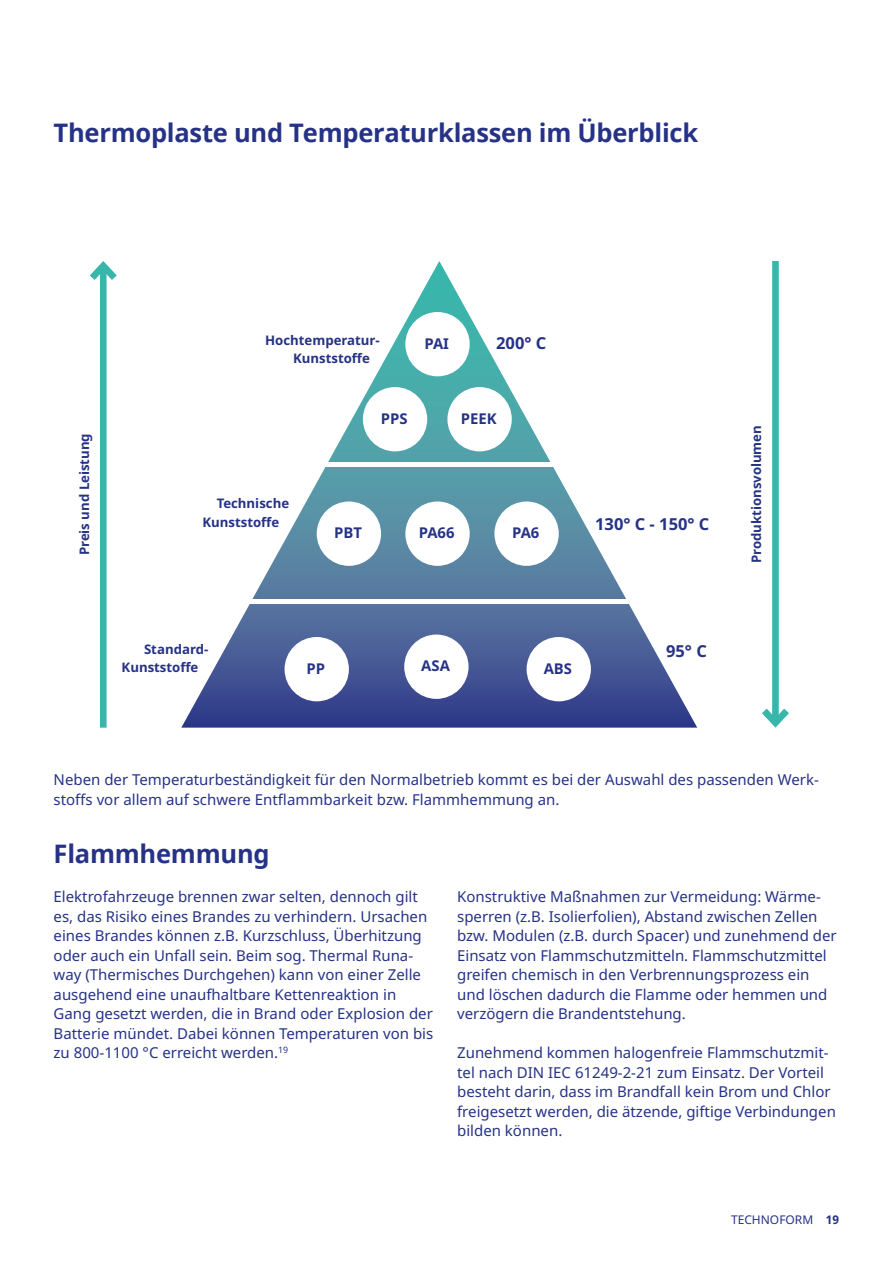
<style>
.page{position:relative;width:893px;height:1263px;background:#fff}
.page>*{position:absolute;margin:0;border:0;box-sizing:border-box;transform-origin:0 0}
.t1{font:700 25.5px "Noto Sans";letter-spacing:-.01em;color:#263286}
.t2{font:700 19.8px "Noto Sans";color:#263286}
.t3{font:700 16.5px "Noto Sans";color:#263286}
.t4{font:15px/19.5px "Noto Sans";color:#263286}
.t5{font:700 14.85px "Noto Sans";color:#263286}
.t6{font:700 13.2px/18.1px "Noto Sans";color:#263286}
.t7{font:12px "Noto Sans";color:#263286}
.s1{font-weight:700}
</style>
<div class="page">
<svg style="left:181px;top:261px;width:516px;height:467px"></svg>
<div style="left:100px;top:266px;width:7px;height:462px;background:#38b6ab"></div>
<svg style="left:89px;top:261px;width:28px;height:26px"></svg>
<div style="left:772px;top:261px;width:7px;height:462px;background:#38b6ab"></div>
<svg style="left:762px;top:701px;width:27px;height:27px"></svg>
<div style="left:310px;top:462px;width:275px;height:5px;background:#fff"></div>
<div style="left:447px;top:387px;width:65px;height:64px;background:#fff;border-radius:50%"></div>
<div style="left:494px;top:501px;width:65px;height:65px;background:#fff;border-radius:50%"></div>
<div style="left:527px;top:637px;width:64px;height:64px;background:#fff;border-radius:50%"></div>
<div style="left:363px;top:387px;width:64px;height:64px;background:#fff;border-radius:50%"></div>
<div style="left:317px;top:501px;width:64px;height:65px;background:#fff;border-radius:50%"></div>
<div style="left:285px;top:637px;width:64px;height:64px;background:#fff;border-radius:50%"></div>
<div style="left:405px;top:312px;width:65px;height:64px;background:#fff;border-radius:50%"></div>
<div style="left:405px;top:501px;width:65px;height:65px;background:#fff;border-radius:50%"></div>
<div style="left:404px;top:634px;width:65px;height:65px;background:#fff;border-radius:50%"></div>
<div style="left:226px;top:599px;width:415px;height:5px;background:#fff"></div>
<h1 class="t1" style="left:54px;top:114px;width:646px">Thermoplaste und Temperaturklassen im Überblick</h1>
<h2 class="t2" style="left:-3px;top:122px;width:245px">emperaturbeständigkeit</h2>
<p class="t6" style="left:293px;top:331px;width:88px;text-indent:-28px">Hochtemperatur-<br>Kunststoffe</p>
<p class="t5" style="left:424px;top:333px;width:26px">PAI</p>
<p class="t3" style="left:496px;top:331px;width:52px">200° C</p>
<p class="t5" style="left:381px;top:408px;width:28px">PPS</p>
<p class="t5" style="left:461px;top:408px;width:37px">PEEK</p>
<p class="t6" style="left:75px;top:555px;width:124px;rotate:-90deg">Preis und Leistung</p>
<p class="t6" style="left:748px;top:563px;width:140px;rotate:-90deg">Produktionsvolumen</p>
<p class="t6" style="left:202px;top:495px;width:88px;text-indent:14px">Technische<br>Kunststoffe</p>
<p class="t3" style="left:595px;top:512px;width:116px">130° C - 150° C</p>
<p class="t5" style="left:419px;top:522px;width:37px">PA66</p>
<p class="t5" style="left:512px;top:522px;width:29px">PA6</p>
<p class="t5" style="left:334px;top:522px;width:29px">PBT</p>
<p class="t6" style="left:122px;top:640px;width:88px;text-indent:22px">Standard-<br>Kunststoffe</p>
<p class="t5" style="left:307px;top:658px;width:20px">PP</p>
<p class="t5" style="left:421px;top:655px;width:30px">ASA</p>
<p class="t5" style="left:544px;top:658px;width:30px">ABS</p>
<p class="t3" style="left:666px;top:639px;width:42px">95° C</p>
<p class="t4" style="left:54px;top:770px;width:767px">Neben der Temperaturbeständigkeit für den Normalbetrieb kommt es bei der Auswahl des passenden Werk&shy;stoffs vor allem auf schwere Entflammbarkeit bzw. Flammhemmung an.</p>
<h1 class="t1" style="left:54px;top:836px;width:218px">Flammhemmung</h1>
<p class="t4" style="left:54px;top:887px;width:381px">Elektrofahrzeuge brennen zwar selten, dennoch gilt es, das Risiko eines Brandes zu verhindern. Ursachen eines Brandes können z.B. Kurzschluss, Überhitzung oder auch ein Unfall sein. Beim sog. Thermal Runa&shy;way (Thermisches Durchgehen) kann von einer Zelle ausgehend eine unaufhaltbare Kettenreaktion in Gang gesetzt werden, die in Brand oder Explosion der Batterie mündet. Dabei können Temperaturen von bis zu 800-1100 °C erreicht werden.<sup>19</sup></p>
<p class="t4" style="left:457px;top:887px;width:381px">Konstruktive Maßnahmen zur Vermeidung: Wärme&shy;sperren (z.B. Isolierfolien), Abstand zwischen Zellen bzw. Modulen (z.B. durch Spacer) und zunehmend der Einsatz von Flammschutzmitteln. Flammschutzmittel greifen chemisch in den Verbrennungsprozess ein und löschen dadurch die Flamme oder hemmen und verzögern die Brandentstehung.</p>
<p class="t4" style="left:457px;top:1043px;width:380px">Zunehmend kommen halogenfreie Flammschutzmit&shy;tel nach DIN IEC 61249-2-21 zum Einsatz. Der Vorteil besteht darin, dass im Brandfall kein Brom und Chlor freigesetzt werden, die ätzende, giftige Verbindungen bilden können.</p>
<p class="t7" style="left:731px;top:1211px;width:109px">TECHNOFORM <span class="s1">19</span></p>
</div>
